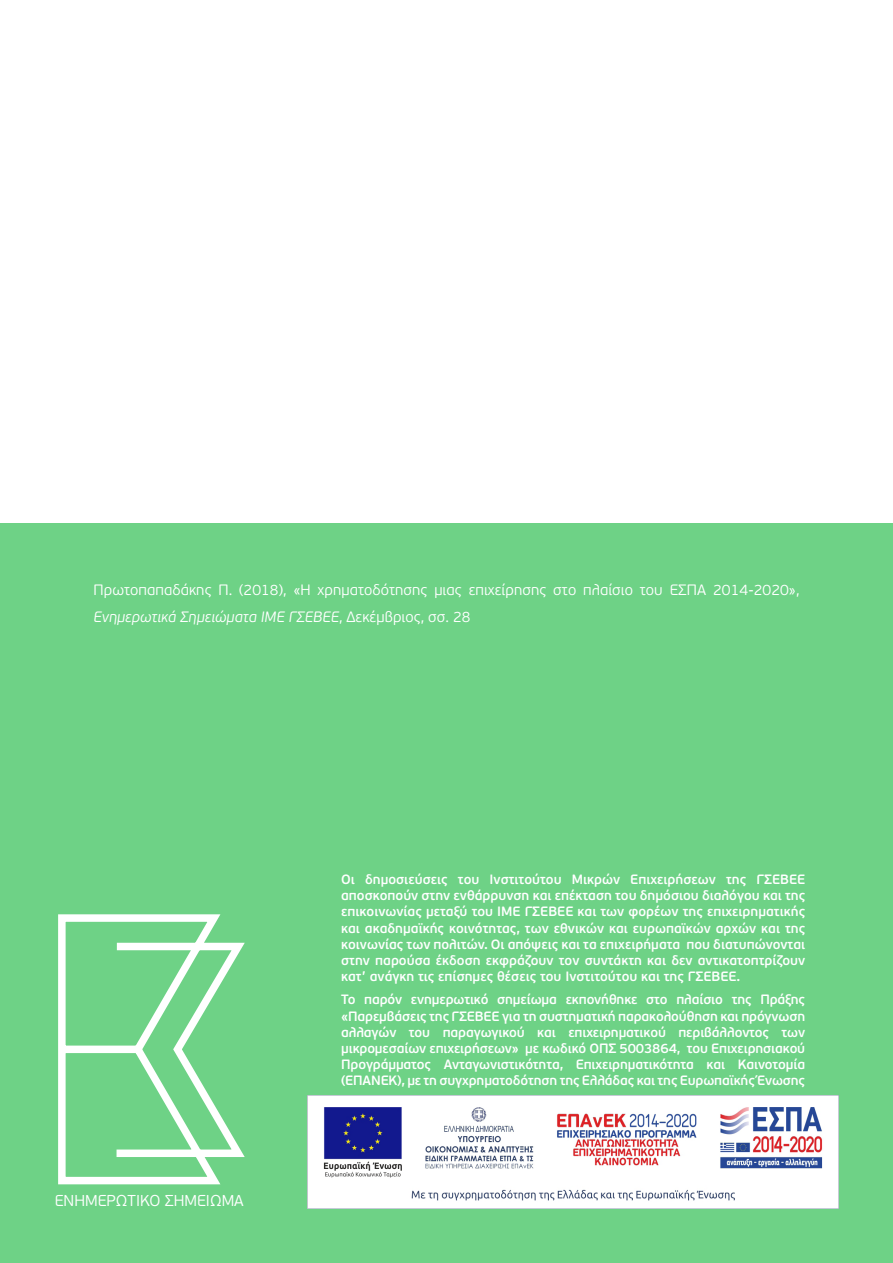
<style>
.page{position:relative;width:893px;height:1263px;background:#fff}
.page>*{position:absolute;margin:0;border:0;box-sizing:border-box;transform-origin:0 0}
.t1{font:300 15.75px "PF Beau Sans Pro";color:#fff}
.Paragraph_Style_1{font:300 15px/27px "PF Beau Sans Pro";letter-spacing:.005em;color:#fff}
.τιτλοι1{font:600 13.5px/16.2px "PF Beau Sans Pro";letter-spacing:-.01em;color:#fff;text-align:justify}
.s1{font-style:italic}
</style>
<div class="page">
<div style="left:0;top:523px;width:893px;height:740px;background:#6ed286"></div>
<svg style="left:58px;top:914px;width:187px;height:271px"></svg>
<img style="left:307px;top:1095px;width:532px;height:114px">
<p class="Paragraph_Style_1" style="left:94px;top:576px;width:707px">Πρωτοπαπαδάκης Π. (2018), «Η χρηματοδότησης μιας επιχείρησης στο πλαίσιο του ΕΣΠΑ 2014-2020»,<br><span class="s1">Ενημερωτικά Σημειώματα ΙΜΕ ΓΣΕΒΕΕ</span>, Δεκέμβριος, σσ. 28</p>
<p class="τιτλοι1" style="left:341px;top:872px;width:466px">Οι δημοσιεύσεις του Ινστιτούτου Μικρών Επιχειρήσεων της ΓΣΕΒΕΕ αποσκοπούν στην ενθάρρυνση και επέκταση του δημόσιου διαλόγου και της επικοινωνίας μεταξύ του ΙΜΕ ΓΣΕΒΕΕ και των φορέων της επιχειρηματικής και ακαδημαϊκής κοινότητας, των εθνικών και ευρωπαϊκών αρχών και της κοινωνίας των πολιτών. Οι απόψεις και τα επιχειρήματα που διατυπώνονται στην παρούσα έκδοση εκφράζουν τον συντάκτη και δεν αντικατοπτρίζουν κατ’ ανάγκη τις επίσημες θέσεις του Ινστιτούτου και της ΓΣΕΒΕΕ.</p>
<p class="t1" style="left:55px;top:1192px;width:191px">ΕΝΗΜΕΡΩΤΙΚΟ ΣΗΜΕΙΩΜΑ</p>
<p class="τιτλοι1" style="left:341px;top:992px;width:466px">Το παρόν ενημερωτικό σημείωμα εκπονήθηκε στο πλαίσιο της Πράξης «Παρεμβάσεις της ΓΣΕΒΕΕ για τη συστηματική παρακολούθηση και πρόγνωση αλλαγών του παραγωγικού και επιχειρηματικού περιβάλλοντος των μικρομεσαίων επιχειρήσεων» με κωδικό ΟΠΣ 5003864, του Επιχειρησιακού Προγράμματος Ανταγωνιστικότητα, Επιχειρηματικότητα και Καινοτομία (ΕΠΑΝΕΚ), με τη συγχρηματοδότηση της Ελλάδας και της Ευρωπαϊκής Ένωσης</p>
</div>
